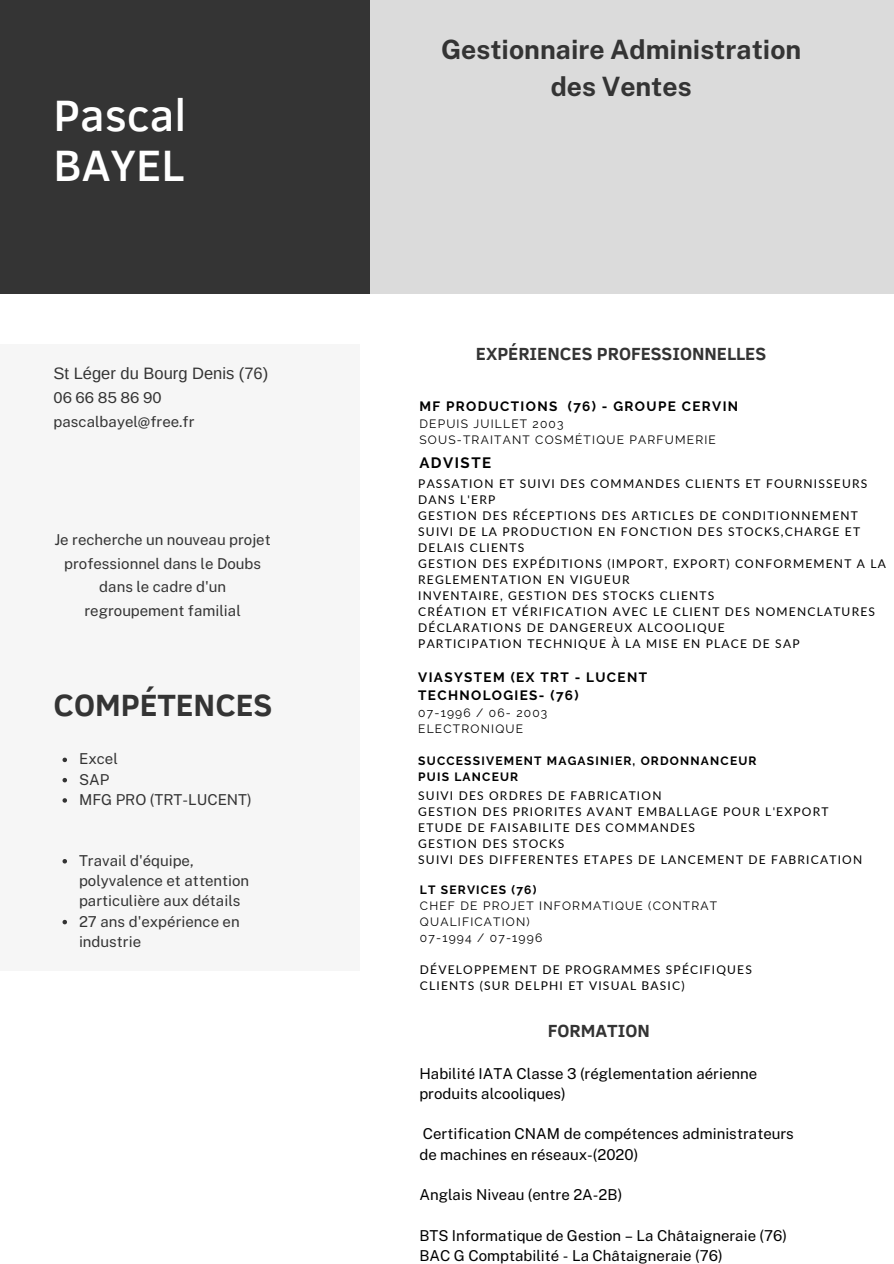
<style>
.page{position:relative;width:894px;height:1264px;background:#fff}
.page>*{position:absolute;margin:0;border:0;box-sizing:border-box;transform-origin:0 0}
.t1{font:500 45px/49.5px "Clear Sans";color:#fff}
.t2{font:700 31.5px "Clear Sans";color:#343434}
.t3{font:700 26.7px/37.2px "Public Sans";color:#343434;text-align:center}
.t4{font:700 18px "Clear Sans";color:#343434}
.t5{font:16.5px "Arimo";color:#343434}
.t6{font:15px/20.2px "Public Sans";color:#000}
.t7{font:15px/20.2px "Public Sans";color:#343434}
.t8{font:700 15px "Raleway";letter-spacing:.1em;color:#000}
.t9{font:700 13.5px/18px "Raleway";letter-spacing:.1em;color:#000}
.t10{font:12px/16px "Lato";letter-spacing:.1em;color:#000}
.t11{font:12px/16px "Raleway";letter-spacing:.1em;color:#000}
.t12{font:700 12px/16px "Raleway";letter-spacing:.1em;color:#000}
</style>
<div class="page">
<div style="left:369px;top:0;width:524px;height:294px;background:#dbdbdb"></div>
<div style="left:0;top:0;width:369px;height:294px;background:#343434"></div>
<div style="left:0;top:344px;width:359px;height:626px;background:#f6f6f6"></div>
<svg style="left:62px;top:757px;width:5px;height:5px"></svg>
<svg style="left:62px;top:778px;width:5px;height:4px"></svg>
<svg style="left:62px;top:798px;width:5px;height:4px"></svg>
<svg style="left:62px;top:859px;width:5px;height:4px"></svg>
<svg style="left:62px;top:919px;width:5px;height:5px"></svg>
<h1 class="t1" style="left:53px;top:89px;width:134px">Pascal<br>BAYEL</h1>
<h3 class="t5" style="left:53px;top:364px;width:216px">St Léger du Bourg Denis (76)</h3>
<p class="t7" style="left:53px;top:385px;width:142px;line-height:23.7px">06 66 85 86 90 pascalbayel@free.fr</p>
<p class="t7" style="left:54px;top:527px;width:218px;line-height:23.7px;text-align:center">Je recherche un nouveau projet professionnel dans le Doubs dans le cadre d'un regroupement familial</p>
<h2 class="t2" style="left:53px;top:682px;width:220px">COMPÉTENCES</h2>
<p class="t7" style="left:79px;top:748px;width:174px">Excel<br>SAP<br>MFG PRO (TRT-LUCENT)</p>
<p class="t7" style="left:79px;top:850px;width:172px">Travail d'équipe, polyvalence et attention particulière aux détails<br>27 ans d'expérience en industrie</p>
<h3 class="t3" style="left:441px;top:31px;width:362px">Gestionnaire Administration des Ventes</h3>
<h3 class="t4" style="left:476px;top:341px;width:292px">EXPÉRIENCES PROFESSIONNELLES</h3>
<p class="t9" style="left:419px;top:397px;width:320px">MF PRODUCTIONS (76) - GROUPE CERVIN</p>
<p class="t11" style="left:419px;top:416px;width:298px">DEPUIS JUILLET 2003<br>SOUS-TRAITANT COSMÉTIQUE PARFUMERIE</p>
<p class="t8" style="left:419px;top:454px;width:73px">ADVISTE</p>
<p class="t10" style="left:418px;top:475px;width:469px">PASSATION ET SUIVI DES COMMANDES CLIENTS ET FOURNISSEURS DANS L'ERP<br>GESTION DES RÉCEPTIONS DES ARTICLES DE CONDITIONNEMENT SUIVI DE LA PRODUCTION EN FONCTION DES STOCKS,CHARGE ET DELAIS CLIENTS<br>GESTION DES EXPÉDITIONS (IMPORT, EXPORT) CONFORMEMENT A LA REGLEMENTATION EN VIGUEUR<br>INVENTAIRE, GESTION DES STOCKS CLIENTS<br>CRÉATION ET VÉRIFICATION AVEC LE CLIENT DES NOMENCLATURES DÉCLARATIONS DE DANGEREUX ALCOOLIQUE<br>PARTICIPATION TECHNIQUE À LA MISE EN PLACE DE SAP</p>
<p class="t9" style="left:418px;top:668px;width:230px">VIASYSTEM (EX TRT - LUCENT<br>TECHNOLOGIES- (76)</p>
<p class="t11" style="left:418px;top:705px;width:130px">07-1996 / 06- 2003<br>ELECTRONIQUE</p>
<p class="t12" style="left:418px;top:753px;width:340px">SUCCESSIVEMENT MAGASINIER, ORDONNANCEUR<br>PUIS LANCEUR</p>
<p class="t10" style="left:418px;top:787px;width:445px">SUIVI DES ORDRES DE FABRICATION<br>GESTION DES PRIORITES AVANT EMBALLAGE POUR L'EXPORT ETUDE DE FAISABILITE DES COMMANDES<br>GESTION DES STOCKS<br>SUIVI DES DIFFERENTES ETAPES DE LANCEMENT DE FABRICATION</p>
<p class="t12" style="left:420px;top:881px;width:118px">LT SERVICES (76)</p>
<p class="t11" style="left:420px;top:897px;width:298px">CHEF DE PROJET INFORMATIQUE (CONTRAT<br>QUALIFICATION)<br>07-1994 / 07-1996</p>
<p class="t10" style="left:420px;top:961px;width:333px">DÉVELOPPEMENT DE PROGRAMMES SPÉCIFIQUES<br>CLIENTS (SUR DELPHI ET VISUAL BASIC)</p>
<h3 class="t4" style="left:547px;top:1017px;width:104px">FORMATION</h3>
<p class="t6" style="left:419px;top:1063px;width:339px">Habilité IATA Classe 3 (réglementation aérienne produits alcooliques)</p>
<p class="t6" style="left:419px;top:1123px;width:376px">Certification CNAM de compétences administrateurs de machines en réseaux-(2020)</p>
<p class="t6" style="left:419px;top:1184px;width:204px">Anglais Niveau (entre 2A-2B)</p>
<p class="t6" style="left:419px;top:1225px;width:369px">BTS Informatique de Gestion – La Châtaigneraie (76)<br>BAC G Comptabilité - La Châtaigneraie (76)</p>
</div>
